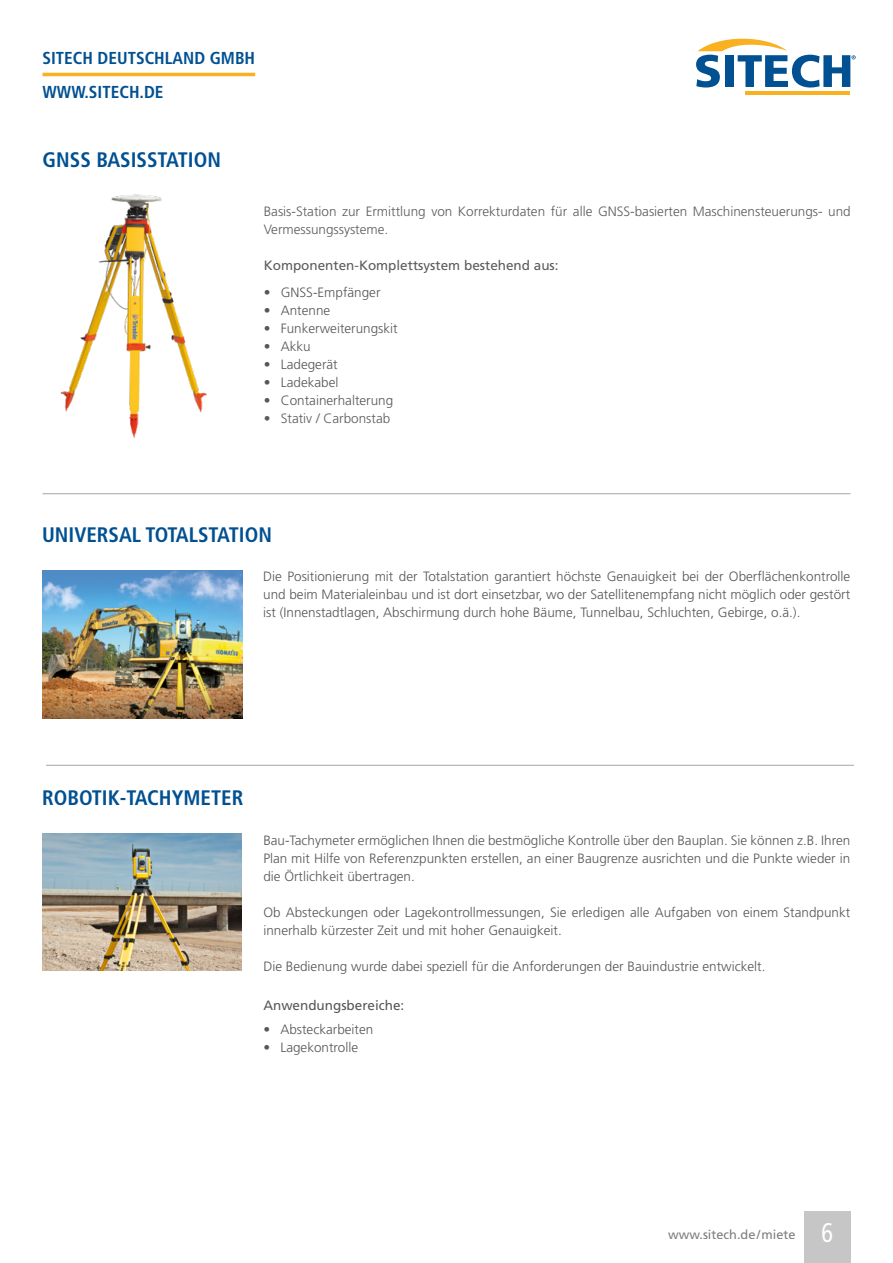
<style>
.page{position:relative;width:893px;height:1263px;background:#fff}
.page>*{position:absolute;margin:0;border:0;box-sizing:border-box;transform-origin:0 0}
.t1{font:700 condensed 21px "Frutiger";color:#005092}
.t2{font:700 condensed 17.25px/34.2px "Frutiger";color:#005092}
.t3{font:300 13.5px/18px "Frutiger";color:#575756;text-align:justify}
.t4{font:300 13.5px/18px "Frutiger";color:#5d5c5d}
.t5{font:13.5px "Frutiger";color:#5d5c5d}
.t6{font:13.5px "Frutiger";color:#575756}
.t7{font:12.75px "Frutiger";color:#5d5c5d}
.s1{font-family:"Frutiger LT Std";font-stretch:condensed;font-size:27px;color:#fff}
</style>
<div class="page">
<div style="left:804px;top:1212px;width:47px;height:51px;background:#c6c6c6"></div>
<hr style="left:745px;top:91px;width:105px;height:4px;background:#f9b122">
<svg style="left:696px;top:39px;width:160px;height:49px"></svg>
<hr style="left:43px;top:73px;width:212px;height:3px;background:#f9b122">
<img style="left:60px;top:194px;width:147px;height:245px">
<hr style="left:43px;top:493px;width:807px;height:1px;background:#a8a3a3">
<img style="left:42px;top:833px;width:200px;height:138px">
<hr style="left:46px;top:765px;width:808px;height:1px;background:#a8a3a3">
<img style="left:43px;top:571px;width:200px;height:148px">
<p class="t2" style="left:43px;top:41px;width:214px">SITECH DEUTSCHLAND GMBH<br>WWW.SITECH.DE</p>
<h1 class="t1" style="left:43px;top:147px;width:180px">GNSS BASISSTATION</h1>
<p class="t4" style="left:264px;top:202px;width:588px">Basis-Station zur Ermittlung von Korrekturdaten für alle GNSS-basierten Maschinensteuerungs- und<br>Vermessungssysteme.</p>
<p class="t5" style="left:264px;top:257px;width:296px">Komponenten-Komplettsystem bestehend aus:</p>
<p class="t3" style="left:264px;top:283px;width:118px">• GNSS-Empfänger</p>
<p class="t3" style="left:264px;top:301px;width:68px">• Antenne</p>
<p class="t3" style="left:264px;top:319px;width:136px">• Funkerweiterungskit</p>
<p class="t3" style="left:264px;top:337px;width:49px">• Akku</p>
<p class="t3" style="left:264px;top:355px;width:76px">• Ladegerät</p>
<p class="t3" style="left:264px;top:373px;width:76px">• Ladekabel</p>
<p class="t3" style="left:264px;top:391px;width:131px">• Containerhalterung</p>
<p class="t4" style="left:264px;top:409px;width:128px">• Stativ / Carbonstab</p>
<h1 class="t1" style="left:42px;top:522px;width:231px">UNIVERSAL TOTALSTATION</h1>
<p class="t3" style="left:263px;top:568px;width:588px">Die Positionierung mit der Totalstation garantiert höchste Genauigkeit bei der Oberflächenkontrolle und beim Materialeinbau und ist dort einsetzbar, wo der Satellitenempfang nicht möglich oder gestört ist (Innenstadtlagen, Abschirmung durch hohe Bäume, Tunnelbau, Schluchten, Gebirge, o.ä.).</p>
<h1 class="t1" style="left:42px;top:785px;width:203px">ROBOTIK-TACHYMETER</h1>
<p class="t3" style="left:263px;top:832px;width:588px">Bau-Tachymeter ermöglichen Ihnen die bestmögliche Kontrolle über den Bauplan. Sie können z.B. Ihren Plan mit Hilfe von Referenzpunkten erstellen, an einer Baugrenze ausrichten und die Punkte wieder in die Örtlichkeit übertragen.</p>
<p class="t3" style="left:263px;top:904px;width:588px">Ob Absteckungen oder Lagekontrollmessungen, Sie erledigen alle Aufgaben von einem Standpunkt innerhalb kürzester Zeit und mit hoher Genauigkeit.</p>
<p class="t3" style="left:263px;top:958px;width:504px">Die Bedienung wurde dabei speziell für die Anforderungen der Bauindustrie entwickelt.</p>
<p class="t6" style="left:263px;top:997px;width:143px">Anwendungsbereiche:</p>
<p class="t3" style="left:263px;top:1020px;width:112px">• Absteckarbeiten</p>
<p class="t3" style="left:263px;top:1038px;width:96px">• Lagekontrolle</p>
<p class="t7" style="left:668px;top:1226px;width:166px">www.sitech.de/miete <span class="s1">6</span></p>
</div>
